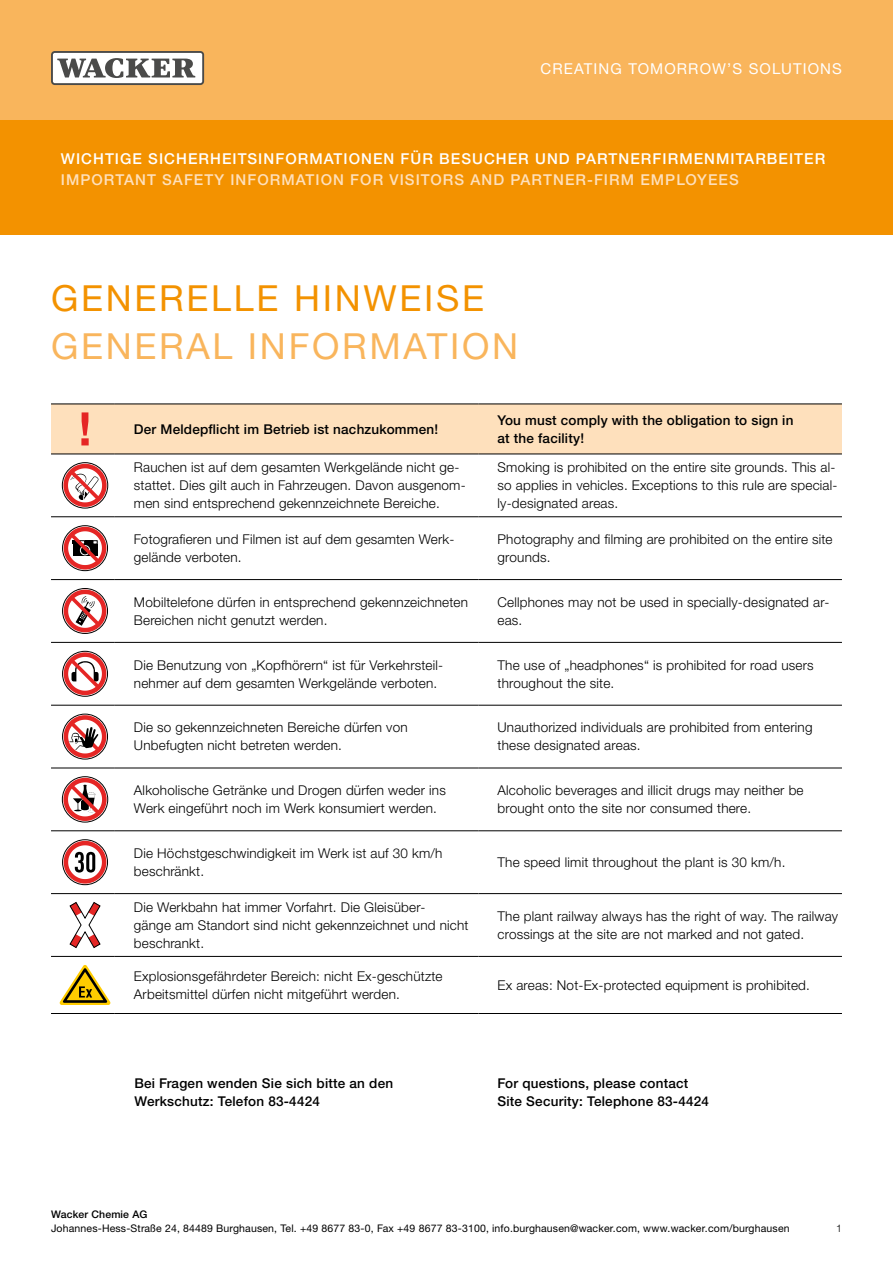
<style>
.page{position:relative;width:893px;height:1263px;background:#fff}
.page>*{position:absolute;margin:0;border:0;box-sizing:border-box;transform-origin:0 0}
.t1{font:36px "Neue Helveticafor WACKER 55";letter-spacing:.075em;color:#f9b55c}
.t2{font:36px "Neue Helveticafor WACKER 55";letter-spacing:.075em;color:#f39200}
.t3{font:15px "Neue Helveticafor WACKER 65";letter-spacing:.07em;color:#fff}
.t4{font:15px "Neue Helveticafor WACKER 65";letter-spacing:.07em;color:#fee0bc}
.t5{font:15px "Neue Helveticafor WACKER 55";letter-spacing:.075em;color:#fff}
.t6{font:13.5px/18px "Neue Helveticafor WACKER 45";letter-spacing:.015em;color:#000}
.t7{font:13.5px/18px "Neue Helveticafor WACKER 65";letter-spacing:.015em;color:#000}
.t8{font:10.5px "Neue Helveticafor WACKER 55";letter-spacing:.015em;color:#000}
.t9{font:10.5px "Neue Helveticafor WACKER 65";letter-spacing:.015em;color:#000}
.t10{font:10.5px "Neue Helveticafor WACKER 45";color:#000}
</style>
<div class="page">
<div style="left:0;top:0;width:893px;height:234px;background:#f9b55c"></div>
<div style="left:0;top:120px;width:893px;height:114px;background:#f39200"></div>
<hr style="left:51px;top:1013px;width:64px;height:1px;background:#000">
<hr style="left:115px;top:1013px;width:363px;height:1px;background:#000">
<hr style="left:478px;top:1013px;width:364px;height:1px;background:#000">
<hr style="left:51px;top:454px;width:64px;height:1px;background:#000">
<hr style="left:115px;top:454px;width:363px;height:1px;background:#000">
<hr style="left:478px;top:454px;width:364px;height:1px;background:#000">
<hr style="left:51px;top:516px;width:64px;height:1px;background:#000">
<hr style="left:115px;top:516px;width:363px;height:1px;background:#000">
<hr style="left:478px;top:516px;width:364px;height:1px;background:#000">
<hr style="left:51px;top:579px;width:64px;height:1px;background:#000">
<hr style="left:115px;top:579px;width:363px;height:1px;background:#000">
<hr style="left:478px;top:579px;width:364px;height:1px;background:#000">
<hr style="left:51px;top:642px;width:64px;height:1px;background:#000">
<hr style="left:115px;top:642px;width:363px;height:1px;background:#000">
<hr style="left:478px;top:642px;width:364px;height:1px;background:#000">
<hr style="left:51px;top:705px;width:64px;height:1px;background:#000">
<hr style="left:115px;top:705px;width:363px;height:1px;background:#000">
<hr style="left:478px;top:705px;width:364px;height:1px;background:#000">
<hr style="left:51px;top:768px;width:64px;height:1px;background:#000">
<hr style="left:115px;top:768px;width:363px;height:1px;background:#000">
<hr style="left:478px;top:768px;width:364px;height:1px;background:#000">
<hr style="left:51px;top:830px;width:64px;height:1px;background:#000">
<hr style="left:115px;top:830px;width:363px;height:1px;background:#000">
<hr style="left:478px;top:830px;width:364px;height:1px;background:#000">
<hr style="left:51px;top:893px;width:64px;height:1px;background:#000">
<hr style="left:115px;top:893px;width:363px;height:1px;background:#000">
<hr style="left:478px;top:893px;width:364px;height:1px;background:#000">
<hr style="left:51px;top:956px;width:64px;height:1px;background:#000">
<hr style="left:115px;top:956px;width:363px;height:1px;background:#000">
<hr style="left:478px;top:956px;width:364px;height:1px;background:#000">
<div style="left:51px;top:404px;width:791px;height:50px;background:#fee0bc"></div>
<div style="left:62px;top:462px;width:46px;height:46px;border:1px solid #000;border-radius:50%"></div>
<svg style="left:63px;top:464px;width:44px;height:43px"></svg>
<div style="left:62px;top:525px;width:46px;height:46px;border:1px solid #000;border-radius:50%"></div>
<svg style="left:64px;top:527px;width:42px;height:42px"></svg>
<div style="left:62px;top:588px;width:46px;height:46px;border:1px solid #000;border-radius:50%"></div>
<svg style="left:64px;top:590px;width:42px;height:42px"></svg>
<div style="left:62px;top:651px;width:46px;height:46px;border:1px solid #000;border-radius:50%"></div>
<svg style="left:64px;top:652px;width:42px;height:43px"></svg>
<div style="left:62px;top:714px;width:46px;height:45px;border:1px solid #000;border-radius:50%"></div>
<svg style="left:64px;top:715px;width:42px;height:43px"></svg>
<div style="left:62px;top:776px;width:46px;height:46px;border:1px solid #000;border-radius:50%"></div>
<svg style="left:63px;top:778px;width:44px;height:43px"></svg>
<div style="left:62px;top:839px;width:46px;height:46px;border:1px solid #000;border-radius:50%"></div>
<svg style="left:64px;top:841px;width:42px;height:42px"></svg>
<svg style="left:69px;top:902px;width:32px;height:46px"></svg>
<svg style="left:60px;top:965px;width:51px;height:40px"></svg>
<svg style="left:51px;top:51px;width:153px;height:34px"></svg>
<div style="left:53px;top:53px;width:149px;height:30px;background:#fff;border-radius:2px"></div>
<svg style="left:57px;top:58px;width:138px;height:20px"></svg>
<p class="t5" style="left:541px;top:59px;width:303px">CREATING TOMORROW’S SOLUTIONS</p>
<p class="t3" style="left:61px;top:150px;width:766px">WICHTIGE SICHERHEITSINFORMATIONEN FÜR BESUCHER UND PARTNERFIRMENMITARBEITER</p>
<p class="t4" style="left:61px;top:171px;width:679px">IMPORTANT SAFETY INFORMATION FOR VISITORS AND PARTNER-FIRM EMPLOYEES</p>
<h1 class="t2" style="left:51px;top:276px;width:435px">GENERELLE HINWEISE</h1>
<h1 class="t1" style="left:51px;top:324px;width:469px">GENERAL INFORMATION</h1>
<p class="t7" style="left:134px;top:420px;width:306px">Der Meldepflicht im Betrieb ist nachzukommen!</p>
<p class="t7" style="left:497px;top:411px;width:297px">You must comply with the obligation to sign in at the facility!</p>
<p class="t6" style="left:134px;top:458px;width:333px">Rauchen ist auf dem gesamten Werkgelände nicht ge&shy;stattet. Dies gilt auch in Fahrzeugen. Davon ausgenom&shy;men sind entsprechend gekennzeichnete Bereiche.</p>
<p class="t6" style="left:497px;top:458px;width:341px">Smoking is prohibited on the entire site grounds. This al&shy;so applies in vehicles. Exceptions to this rule are special&shy;ly-designated areas.</p>
<p class="t6" style="left:134px;top:530px;width:321px">Fotografieren und Filmen ist auf dem gesamten Werk&shy;gelände verboten.</p>
<p class="t6" style="left:497px;top:530px;width:337px">Photography and filming are prohibited on the entire site grounds.</p>
<p class="t6" style="left:134px;top:593px;width:336px">Mobiltelefone dürfen in entsprechend gekennzeichneten<br>Bereichen nicht genutzt werden.</p>
<p class="t6" style="left:497px;top:593px;width:334px">Cellphones may not be used in specially-designated ar&shy;eas.</p>
<p class="t6" style="left:134px;top:656px;width:309px">Die Benutzung von „Kopfhörern“ ist für Verkehrsteil&shy;nehmer auf dem gesamten Werkgelände verboten.</p>
<p class="t6" style="left:497px;top:656px;width:318px">The use of „headphones“ is prohibited for road users throughout the site.</p>
<p class="t6" style="left:134px;top:718px;width:275px">Die so gekennzeichneten Bereiche dürfen von<br>Unbefugten nicht betreten werden.</p>
<p class="t6" style="left:497px;top:718px;width:316px">Unauthorized individuals are prohibited from entering these designated areas.</p>
<p class="t6" style="left:134px;top:781px;width:313px">Alkoholische Getränke und Drogen dürfen weder ins<br>Werk eingeführt noch im Werk konsumiert werden.</p>
<p class="t6" style="left:497px;top:781px;width:308px">Alcoholic beverages and illicit drugs may neither be brought onto the site nor consumed there.</p>
<p class="t6" style="left:134px;top:844px;width:310px">Die Höchstgeschwindigkeit im Werk ist auf 30 km/h beschränkt.</p>
<p class="t6" style="left:497px;top:853px;width:289px">The speed limit throughout the plant is 30 km/h.</p>
<p class="t6" style="left:134px;top:898px;width:336px">Die Werkbahn hat immer Vorfahrt. Die Gleisüber-<br>gänge am Standort sind nicht gekennzeichnet und nicht beschrankt.</p>
<p class="t6" style="left:497px;top:907px;width:342px">The plant railway always has the right of way. The railway crossings at the site are not marked and not gated.</p>
<p class="t6" style="left:134px;top:967px;width:310px">Explosionsgefährdeter Bereich: nicht Ex-geschützte<br>Arbeitsmittel dürfen nicht mitgeführt werden.</p>
<p class="t6" style="left:497px;top:976px;width:314px">Ex areas: Not-Ex-protected equipment is prohibited.</p>
<p class="t7" style="left:134px;top:1074px;width:260px">Bei Fragen wenden Sie sich bitte an den<br>Werkschutz: Telefon 83-4424</p>
<p class="t7" style="left:497px;top:1074px;width:213px">For questions, please contact<br>Site Security: Telephone 83-4424</p>
<p class="t9" style="left:51px;top:1208px;width:98px">Wacker Chemie AG</p>
<p class="t8" style="left:51px;top:1221px;width:740px">Johannes-Hess-Straße 24, 84489 Burghausen, Tel. +49 8677 83-0, Fax +49 8677 83-3100, info.burghausen@wacker.com, www.wacker.com/burghausen</p>
<p class="t10" style="left:836px;top:1221px;width:7px">1</p>
</div>
